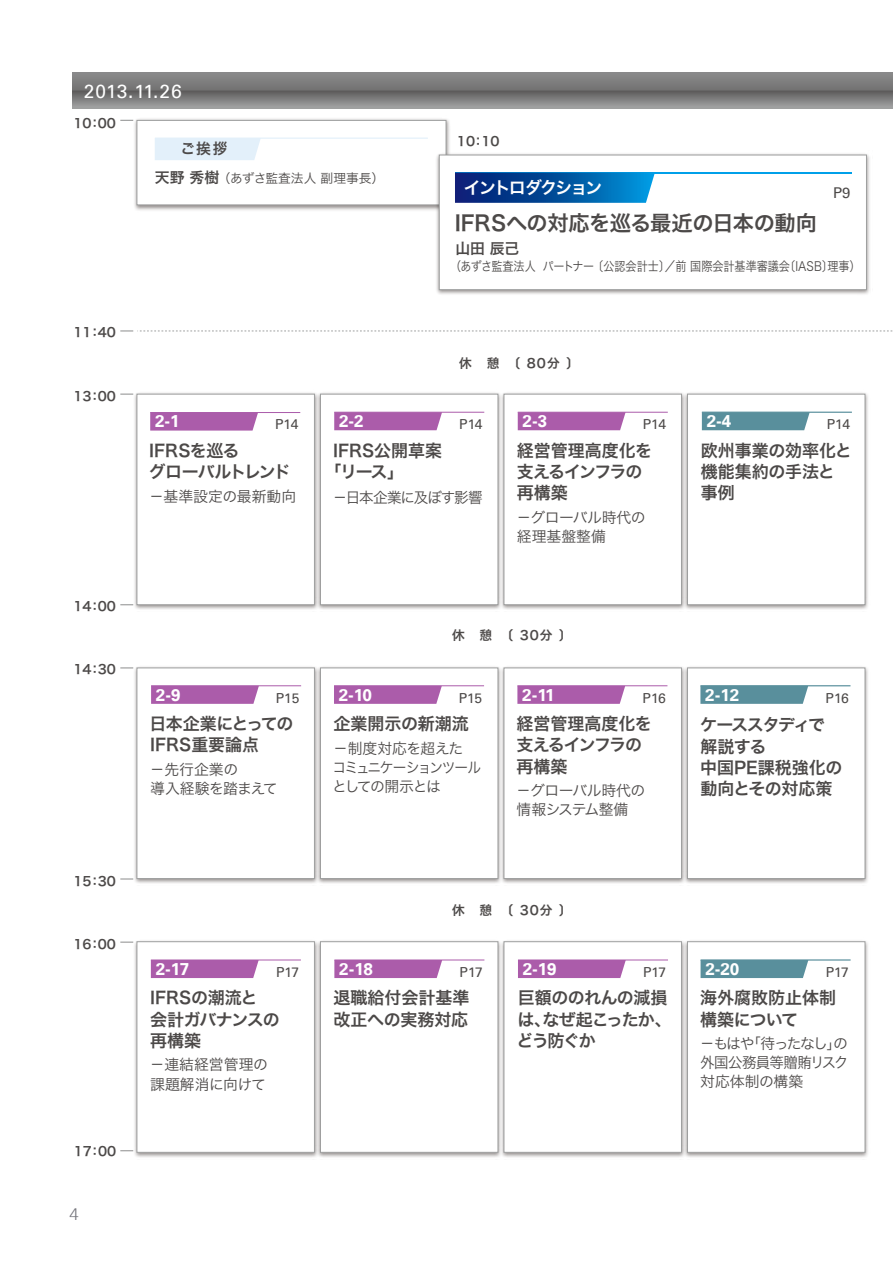
<style>
.page{position:relative;width:893px;height:1263px;background:#fff}
.page>*{position:absolute;margin:0;border:0;box-sizing:border-box;transform-origin:0 0}
.t1{font:21.15px "Hira Kaku Pro W6";letter-spacing:-.02em;color:#4c4948}
.t2{font:19.05px "Universfor KPMG";color:#fff}
.t3{font:16.95px/21.1px "Hira Kaku Pro W6";letter-spacing:-.005em;color:#4c4948}
.t4{font:700 16.95px "Universfor KPMG";letter-spacing:-.02em;color:#fff}
.t5{font:16.95px/21.3px "Hira Kaku Pro W6";letter-spacing:-.04em;color:#4c4948}
.t6{font:16.95px/21.3px "Hira Kaku Pro W6";letter-spacing:-.035em;color:#4c4948}
.t7{font:16.95px "Hira Kaku Pro W6";letter-spacing:-.11em;color:#fff}
.t8{font:300 16.95px "Univers 45";color:#75757c}
.t9{font:14.85px/19px "Hira Kaku Pro W3";letter-spacing:-.04em;color:#4c4948}
.t10{font:14.85px/19px "Hira Kaku Pro W3";letter-spacing:-.075em;color:#4c4948}
.t11{font:14.85px/19px "Hira Kaku Pro W3";color:#4c4948}
.t12{font:14.85px/19px "Hira Kaku Pro W3";letter-spacing:-.015em;color:#4c4948}
.t13{font:14.85px/19px "Hira Kaku Pro W3";letter-spacing:-.01em;color:#4c4948}
.t14{font:14.85px "Hira Kaku Pro W3";letter-spacing:-.07em;color:#4c4948}
.t15{font:14.85px "Hira Kaku Pro W6";color:#4c4948}
.t16{font:14.85px "Hira Kaku Pro W6";color:#4d4a49}
.t17{font:14.85px "Universfor KPMG";color:#4c4948}
.t18{font:13.8px "Universfor KPMG";letter-spacing:-.01em;color:#4c4948}
.t19{font:12.75px "Hira Kaku Pro W6";color:#4c4948}
.t20{font:12.75px "Hira Kaku Pro W3";color:#4c4948;scale:.87 1}
.t21{font:12.75px "Hira Kaku Pro W3";color:#4c4948}
.s1{font-family:"Hira Kaku Pro W6";font-size:14.85px}
</style>
<div class="page">
<img style="left:131px;top:118px;width:319px;height:92px">
<div style="left:137px;top:120px;width:309px;height:85px;background:#fff;border:1px solid #9fa0a0"></div>
<img style="left:434px;top:150px;width:436px;height:144px">
<div style="left:439px;top:155px;width:428px;height:135px;background:#fff;border:1px solid #9fa0a0"></div>
<img style="left:687px;top:392px;width:181px;height:217px">
<div style="left:687px;top:394px;width:178px;height:211px;background:#fff;border:1px solid #9fa0a0"></div>
<img style="left:504px;top:392px;width:183px;height:217px">
<div style="left:504px;top:394px;width:178px;height:211px;background:#fff;border:1px solid #9fa0a0"></div>
<img style="left:320px;top:392px;width:184px;height:217px">
<div style="left:320px;top:394px;width:178px;height:211px;background:#fff;border:1px solid #9fa0a0"></div>
<img style="left:131px;top:392px;width:189px;height:217px">
<div style="left:137px;top:394px;width:178px;height:211px;background:#fff;border:1px solid #9fa0a0"></div>
<img style="left:687px;top:666px;width:181px;height:217px">
<div style="left:687px;top:668px;width:178px;height:211px;background:#fff;border:1px solid #9fa0a0"></div>
<img style="left:504px;top:666px;width:183px;height:217px">
<div style="left:504px;top:668px;width:178px;height:211px;background:#fff;border:1px solid #9fa0a0"></div>
<img style="left:320px;top:666px;width:184px;height:217px">
<div style="left:320px;top:668px;width:178px;height:211px;background:#fff;border:1px solid #9fa0a0"></div>
<img style="left:131px;top:666px;width:189px;height:217px">
<div style="left:137px;top:668px;width:178px;height:211px;background:#fff;border:1px solid #9fa0a0"></div>
<img style="left:687px;top:940px;width:181px;height:217px">
<div style="left:687px;top:941px;width:178px;height:211px;background:#fff;border:1px solid #9fa0a0"></div>
<img style="left:504px;top:940px;width:183px;height:217px">
<div style="left:504px;top:941px;width:178px;height:211px;background:#fff;border:1px solid #9fa0a0"></div>
<img style="left:320px;top:940px;width:184px;height:217px">
<div style="left:320px;top:941px;width:178px;height:211px;background:#fff;border:1px solid #9fa0a0"></div>
<img style="left:131px;top:940px;width:189px;height:217px">
<div style="left:137px;top:941px;width:178px;height:211px;background:#fff;border:1px solid #9fa0a0"></div>
<svg style="left:72px;top:73px;width:821px;height:36px;background:#7f7f7f"></svg>
<svg style="left:150px;top:413px;width:108px;height:18px;background:#af64ae"></svg>
<hr style="left:150px;top:412px;width:150px;height:1px;background:#ab5caa">
<div style="left:334px;top:413px;width:108px;height:17px;background:#ab5caa"></div>
<hr style="left:334px;top:412px;width:150px;height:1px;background:#ab5caa">
<div style="left:518px;top:413px;width:108px;height:17px;background:#ab5caa"></div>
<hr style="left:518px;top:412px;width:150px;height:1px;background:#ab5caa">
<div style="left:702px;top:413px;width:108px;height:17px;background:#598f9c"></div>
<hr style="left:702px;top:412px;width:150px;height:1px;background:#598f9c">
<svg style="left:151px;top:686px;width:108px;height:18px;background:#ad61ad"></svg>
<hr style="left:151px;top:685px;width:150px;height:1px;background:#ab5caa">
<svg style="left:334px;top:686px;width:108px;height:18px;background:#ad61ad"></svg>
<hr style="left:334px;top:685px;width:150px;height:1px;background:#ab5caa">
<svg style="left:517px;top:686px;width:108px;height:18px;background:#ad61ad"></svg>
<hr style="left:517px;top:685px;width:150px;height:1px;background:#ab5caa">
<svg style="left:700px;top:686px;width:108px;height:18px;background:#5e929f"></svg>
<hr style="left:700px;top:685px;width:150px;height:1px;background:#598f9c">
<div style="left:151px;top:960px;width:108px;height:18px;background:#ab5caa"></div>
<hr style="left:151px;top:959px;width:150px;height:1px;background:#ab5caa">
<div style="left:334px;top:960px;width:108px;height:18px;background:#ab5caa"></div>
<hr style="left:334px;top:959px;width:150px;height:1px;background:#ab5caa">
<div style="left:518px;top:960px;width:108px;height:18px;background:#ab5caa"></div>
<hr style="left:518px;top:959px;width:150px;height:1px;background:#ab5caa">
<div style="left:701px;top:960px;width:107px;height:18px;background:#598f9c"></div>
<hr style="left:701px;top:959px;width:150px;height:1px;background:#598f9c">
<svg style="left:120px;top:1150px;width:13px;height:1px"></svg>
<svg style="left:120px;top:393px;width:13px;height:2px"></svg>
<svg style="left:120px;top:120px;width:13px;height:1px"></svg>
<svg style="left:120px;top:667px;width:13px;height:1px"></svg>
<svg style="left:120px;top:878px;width:13px;height:1px"></svg>
<svg style="left:120px;top:941px;width:13px;height:2px"></svg>
<svg style="left:120px;top:604px;width:13px;height:1px"></svg>
<hr style="left:155px;top:138px;width:273px;height:1px;background:#e3f0fa">
<div style="left:155px;top:139px;width:106px;height:21px;background:#e3f0fa"></div>
<hr style="left:455px;top:173px;width:397px;height:1px;background:#00a0e9">
<svg style="left:455px;top:173px;width:200px;height:30px;background:#0957a2"></svg>
<svg style="left:120px;top:330px;width:773px;height:2px"></svg>
<p class="t2" style="left:84px;top:79px;width:99px">2013.11.26</p>
<p class="t19" style="left:73px;top:111px;width:44px">10：00</p>
<p class="t19" style="left:73px;top:321px;width:44px">11：40</p>
<p class="t19" style="left:73px;top:384px;width:44px">13：00</p>
<p class="t19" style="left:73px;top:594px;width:44px">14：00</p>
<p class="t19" style="left:73px;top:658px;width:44px">14：30</p>
<p class="t19" style="left:73px;top:869px;width:44px">15：30</p>
<p class="t19" style="left:73px;top:932px;width:44px">16：00</p>
<p class="t19" style="left:74px;top:1139px;width:44px">17：00</p>
<p class="t8" style="left:70px;top:1203px;width:11px">4</p>
<p class="t16" style="left:181px;top:135px;width:48px">ご挨拶</p>
<p class="t21" style="left:155px;top:166px;width:231px"><span class="s1">天野 秀樹</span> （あずさ監査法人 副理事長）</p>
<p class="t19" style="left:457px;top:130px;width:44px">10：10</p>
<p class="t7" style="left:464px;top:172px;width:140px">イントロダクション</p>
<p class="t17" style="left:833px;top:184px;width:19px">P9</p>
<p class="t1" style="left:455px;top:204px;width:364px">IFRSへの対応を巡る最近の日本の動向</p>
<p class="t15" style="left:455px;top:235px;width:65px">山田 辰己</p>
<p class="t20" style="left:450px;top:255px;width:474px">（あずさ監査法人 パートナー 〔公認会計士〕／前 国際会計基準審議会〔IASB〕理事）</p>
<p class="t19" style="left:459px;top:352px;width:121px">休　憩　〔 80分 〕</p>
<p class="t4" style="left:155px;top:411px;width:26px">2-1</p>
<p class="t18" style="left:275px;top:416px;width:25px">P14</p>
<p class="t4" style="left:339px;top:411px;width:26px">2-2</p>
<p class="t18" style="left:459px;top:416px;width:25px">P14</p>
<p class="t4" style="left:523px;top:411px;width:26px">2-3</p>
<p class="t18" style="left:643px;top:416px;width:25px">P14</p>
<p class="t4" style="left:707px;top:411px;width:26px">2-4</p>
<p class="t18" style="left:827px;top:416px;width:25px">P14</p>
<p class="t6" style="left:149px;top:439px;width:143px">IFRSを巡る<br>グローバルトレンド</p>
<p class="t11" style="left:149px;top:486px;width:149px">－基準設定の最新動向</p>
<p class="t3" style="left:325px;top:439px;width:119px;text-indent:8px">IFRS公開草案「リース」</p>
<p class="t14" style="left:333px;top:484px;width:151px">－日本企業に及ぼす影響</p>
<p class="t3" style="left:517px;top:439px;width:137px">経営管理高度化を支えるインフラの再構築</p>
<p class="t13" style="left:516px;top:506px;width:131px">－グローバル時代の経理基盤整備</p>
<p class="t19" style="left:452px;top:623px;width:121px">休　憩　〔 30分 〕</p>
<p class="t3" style="left:701px;top:439px;width:152px">欧州事業の効率化と機能集約の手法と事例</p>
<p class="t4" style="left:156px;top:684px;width:26px">2-9</p>
<p class="t18" style="left:276px;top:689px;width:25px">P15</p>
<p class="t4" style="left:339px;top:684px;width:34px">2-10</p>
<p class="t18" style="left:459px;top:689px;width:25px">P15</p>
<p class="t4" style="left:522px;top:684px;width:34px">2-11</p>
<p class="t18" style="left:643px;top:689px;width:25px">P16</p>
<p class="t4" style="left:705px;top:684px;width:35px">2-12</p>
<p class="t18" style="left:826px;top:689px;width:25px">P16</p>
<p class="t3" style="left:150px;top:712px;width:145px">日本企業にとっての<br>IFRS重要論点</p>
<p class="t12" style="left:150px;top:759px;width:129px">－先行企業の<br>導入経験を踏まえて</p>
<p class="t3" style="left:333px;top:712px;width:137px">企業開示の新潮流</p>
<p class="t10" style="left:332px;top:738px;width:150px">－制度対応を超えた<br>コミュニケーションツールとしての開示とは</p>
<p class="t3" style="left:516px;top:712px;width:137px">経営管理高度化を支えるインフラの再構築</p>
<p class="t9" style="left:516px;top:780px;width:131px">－グローバル時代の情報システム整備</p>
<p class="t19" style="left:452px;top:898px;width:121px">休　憩　〔 30分 〕</p>
<p class="t3" style="left:700px;top:714px;width:144px">ケーススタディで解説する<br>中国PE課税強化の動向とその対応策</p>
<p class="t4" style="left:156px;top:959px;width:35px">2-17</p>
<p class="t18" style="left:276px;top:964px;width:25px">P17</p>
<p class="t4" style="left:339px;top:959px;width:35px">2-18</p>
<p class="t18" style="left:460px;top:964px;width:25px">P17</p>
<p class="t4" style="left:523px;top:959px;width:35px">2-19</p>
<p class="t18" style="left:643px;top:964px;width:25px">P17</p>
<p class="t4" style="left:705px;top:959px;width:35px">2-20</p>
<p class="t18" style="left:826px;top:964px;width:25px">P17</p>
<p class="t3" style="left:150px;top:987px;width:131px">IFRSの潮流と<br>会計ガバナンスの再構築</p>
<p class="t11" style="left:150px;top:1054px;width:120px">－連結経営管理の課題解消に向けて</p>
<p class="t3" style="left:333px;top:987px;width:137px">退職給付会計基準改正への実務対応</p>
<p class="t5" style="left:517px;top:987px;width:157px">巨額ののれんの減損は、なぜ起こったか、どう防ぐか</p>
<p class="t3" style="left:700px;top:987px;width:137px">海外腐敗防止体制構築について</p>
<p class="t9" style="left:700px;top:1033px;width:150px;text-align:justify">－もはや「待ったなし」の外国公務員等贈賄リスク対応体制の構築</p>
</div>
